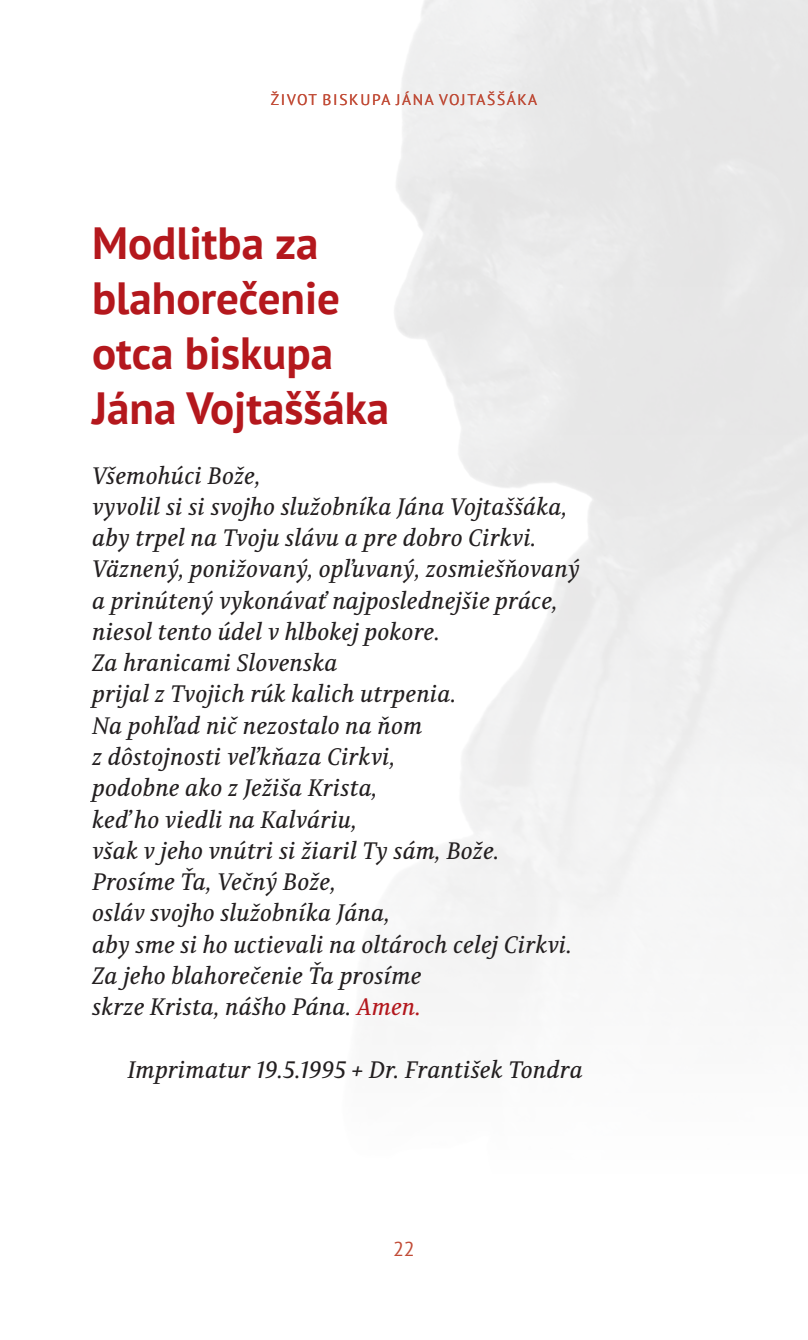
<style>
.page{position:relative;width:808px;height:1340px;background:#fff}
.page>*{position:absolute;margin:0;border:0;box-sizing:border-box;transform-origin:0 0}
.t1{font:700 45px/55px "PT Sans";color:#b4181d}
.t2{font:italic 23.75px/31.2px "Permian Serif Typeface";letter-spacing:-.005em;color:#231f20}
.t3{font:20px "PT Sans";color:#c14b36}
.t4{font:15.25px "PT Sans";letter-spacing:.11em;color:#c14b36}
.s1{color:#b4181d}
</style>
<div class="page">
<p class="t4" style="left:271px;top:92px;width:268px">ŽIVOT BISKUPA JÁNA VOJTAŠŠÁKA</p>
<h1 class="t1" style="left:92px;top:217px;width:298px">Modlitba za blahorečenie otca biskupa<br>Jána Vojtaššáka</h1>
<p class="t2" style="left:92px;top:458px;width:489px">Všemohúci Bože,<br>vyvolil si si svojho služobníka Jána Vojtaššáka, aby trpel na Tvoju slávu a pre dobro Cirkvi.<br>Väznený, ponižovaný, opľuvaný, zosmiešňovaný a prinútený vykonávať najposlednejšie práce, niesol tento údel v hlbokej pokore.<br>Za hranicami Slovenska<br>prijal z Tvojich rúk kalich utrpenia.<br>Na pohľad nič nezostalo na ňom<br>z dôstojnosti veľkňaza Cirkvi,<br>podobne ako z Ježiša Krista,<br>keď ho viedli na Kalváriu,<br>však v jeho vnútri si žiaril Ty sám, Bože.<br>Prosíme Ťa, Večný Bože,<br>osláv svojho služobníka Jána,<br>aby sme si ho uctievali na oltároch celej Cirkvi.<br>Za jeho blahorečenie Ťa prosíme<br>skrze Krista, nášho Pána. <span class="s1">Amen.</span></p>
<p class="t2" style="left:128px;top:1052px;width:457px">Imprimatur 19.5.1995 + Dr. František Tondra</p>
<p class="t3" style="left:393px;top:1237px;width:23px">22</p>
</div>
